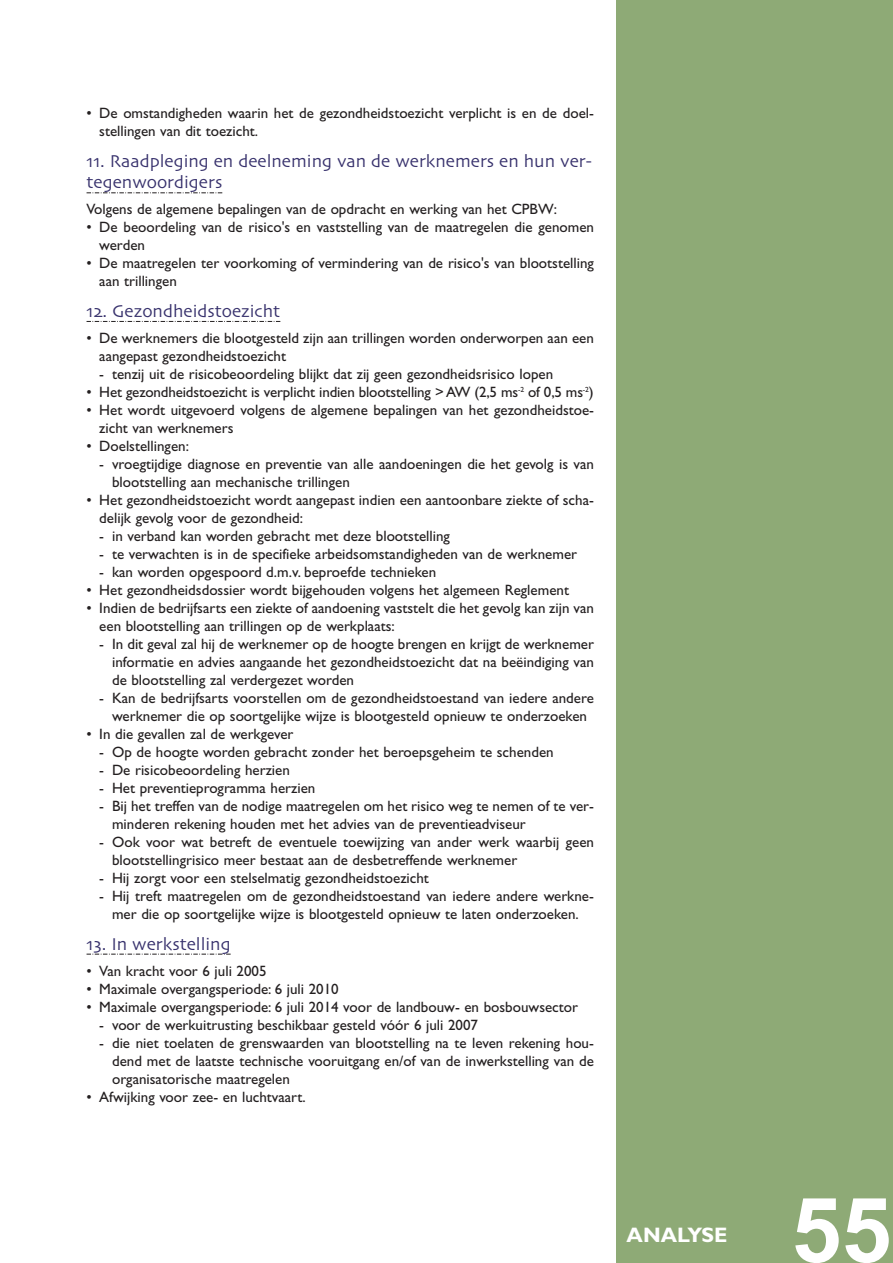
<style>
.page{position:relative;width:893px;height:1263px;background:#fff}
.page>*{position:absolute;margin:0;border:0;box-sizing:border-box;transform-origin:0 0}
.t1{font:90px "Arial Bold MS";color:#fff}
.t2{font:700 21px "Gill Sans";color:#fff}
.t3{font:18px/21.6px "Skia";color:#38326d}
.t4{font:15px/18px "Gill Sans";color:#231f20}
</style>
<div class="page">
<div style="left:617px;top:0;width:276px;height:1263px;background:#8eaa76"></div>
<svg style="left:87px;top:192px;width:135px;height:1px"></svg>
<svg style="left:87px;top:320px;width:193px;height:2px"></svg>
<svg style="left:87px;top:953px;width:144px;height:2px"></svg>
<p class="t4" style="left:99px;top:105px;width:496px;text-indent:-13px">• De omstandigheden waarin het de gezondheidstoezicht verplicht is en de doel&shy;stellingen van dit toezicht.</p>
<p class="t3" style="left:87px;top:150px;width:507px;text-indent:23px">Raadpleging en deelneming van de werknemers en hun ver&shy;tegenwoordigers</p>
<p class="t4" style="left:87px;top:202px;width:472px">Volgens de algemene bepalingen van de opdracht en werking van het CPBW:</p>
<p class="t4" style="left:99px;top:220px;width:496px;text-indent:-13px">• De beoordeling van de risico's en vaststelling van de maatregelen die genomen werden</p>
<p class="t4" style="left:99px;top:256px;width:496px;text-indent:-13px">• De maatregelen ter voorkoming of vermindering van de risico's van blootstelling aan trillingen</p>
<p class="t3" style="left:112px;top:300px;width:170px">Gezondheidstoezicht</p>
<p class="t4" style="left:99px;top:330px;width:496px;text-indent:-13px">• De werknemers die blootgesteld zijn aan trillingen worden onderworpen aan een aangepast gezondheidstoezicht</p>
<p class="t4" style="left:99px;top:366px;width:455px">- tenzij uit de risicobeoordeling blijkt dat zij geen gezondheidsrisico lopen</p>
<p class="t4" style="left:87px;top:384px;width:509px">• Het gezondheidstoezicht is verplicht indien blootstelling &gt; AW (2,5 ms<sup>-2</sup> of 0,5 ms<sup>-2</sup>)</p>
<p class="t4" style="left:99px;top:402px;width:496px;text-indent:-13px">• Het wordt uitgevoerd volgens de algemene bepalingen van het gezondheidstoe&shy;zicht van werknemers</p>
<p class="t4" style="left:87px;top:438px;width:104px">• Doelstellingen:</p>
<p class="t4" style="left:112px;top:456px;width:483px;text-indent:-13px">- vroegtijdige diagnose en preventie van alle aandoeningen die het gevolg is van blootstelling aan mechanische trillingen</p>
<p class="t4" style="left:99px;top:492px;width:496px;text-indent:-13px">• Het gezondheidstoezicht wordt aangepast indien een aantoonbare ziekte of scha&shy;delijk gevolg voor de gezondheid:</p>
<p class="t4" style="left:99px;top:528px;width:352px">- in verband kan worden gebracht met deze blootstelling</p>
<p class="t4" style="left:99px;top:546px;width:479px">- te verwachten is in de specifieke arbeidsomstandigheden van de werknemer</p>
<p class="t4" style="left:99px;top:564px;width:338px">- kan worden opgespoord d.m.v. beproefde technieken</p>
<p class="t4" style="left:87px;top:582px;width:484px">• Het gezondheidsdossier wordt bijgehouden volgens het algemeen Reglement</p>
<p class="t4" style="left:99px;top:600px;width:496px;text-indent:-13px">• Indien de bedrijfsarts een ziekte of aandoening vaststelt die het gevolg kan zijn van een blootstelling aan trillingen op de werkplaats:</p>
<p class="t4" style="left:112px;top:636px;width:483px;text-align:justify;text-indent:-13px">- In dit geval zal hij de werknemer op de hoogte brengen en krijgt de werknemer informatie en advies aangaande het gezondheidstoezicht dat na beëindiging van de blootstelling zal verdergezet worden</p>
<p class="t4" style="left:99px;top:690px;width:496px;text-align:center">- Kan de bedrijfsarts voorstellen om de gezondheidstoestand van iedere andere werknemer die op soortgelijke wijze is blootgesteld opnieuw te onderzoeken</p>
<p class="t4" style="left:87px;top:726px;width:209px">• In die gevallen zal de werkgever</p>
<p class="t4" style="left:99px;top:744px;width:456px">- Op de hoogte worden gebracht zonder het beroepsgeheim te schenden</p>
<p class="t4" style="left:99px;top:762px;width:192px">- De risicobeoordeling herzien</p>
<p class="t4" style="left:99px;top:780px;width:218px">- Het preventieprogramma herzien</p>
<p class="t4" style="left:112px;top:798px;width:483px;text-indent:-13px">- Bij het treffen van de nodige maatregelen om het risico weg te nemen of te ver&shy;minderen rekening houden met het advies van de preventieadviseur</p>
<p class="t4" style="left:112px;top:834px;width:483px;text-indent:-13px">- Ook voor wat betreft de eventuele toewijzing van ander werk waarbij geen blootstellingrisico meer bestaat aan de desbetreffende werknemer</p>
<p class="t4" style="left:99px;top:870px;width:331px">- Hij zorgt voor een stelselmatig gezondheidstoezicht</p>
<p class="t4" style="left:99px;top:888px;width:496px;text-align:center">- Hij treft maatregelen om de gezondheidstoestand van iedere andere werkne&shy;mer die op soortgelijke wijze is blootgesteld opnieuw te laten onderzoeken.</p>
<p class="t3" style="left:111px;top:932px;width:121px">In werkstelling</p>
<p class="t4" style="left:87px;top:963px;width:181px">• Van kracht voor 6 juli 2005</p>
<p class="t4" style="left:87px;top:981px;width:254px">• Maximale overgangsperiode: 6 juli 2010</p>
<p class="t4" style="left:87px;top:999px;width:493px">• Maximale overgangsperiode: 6 juli 2014 voor de landbouw- en bosbouwsector</p>
<p class="t4" style="left:99px;top:1017px;width:380px">- voor de werkuitrusting beschikbaar gesteld vóór 6 juli 2007</p>
<p class="t4" style="left:112px;top:1035px;width:483px;text-align:justify;text-indent:-13px">- die niet toelaten de grenswaarden van blootstelling na te leven rekening hou&shy;dend met de laatste technische vooruitgang en/of van de inwerkstelling van de organisatorische maatregelen</p>
<p class="t4" style="left:87px;top:1089px;width:221px">• Afwijking voor zee- en luchtvaart.</p>
<h2 class="t2" style="left:627px;top:1227px;width:102px">ANALYSE</h2>
<h1 class="t1" style="left:791px;top:1178px;width:102px">55</h1>
</div>
